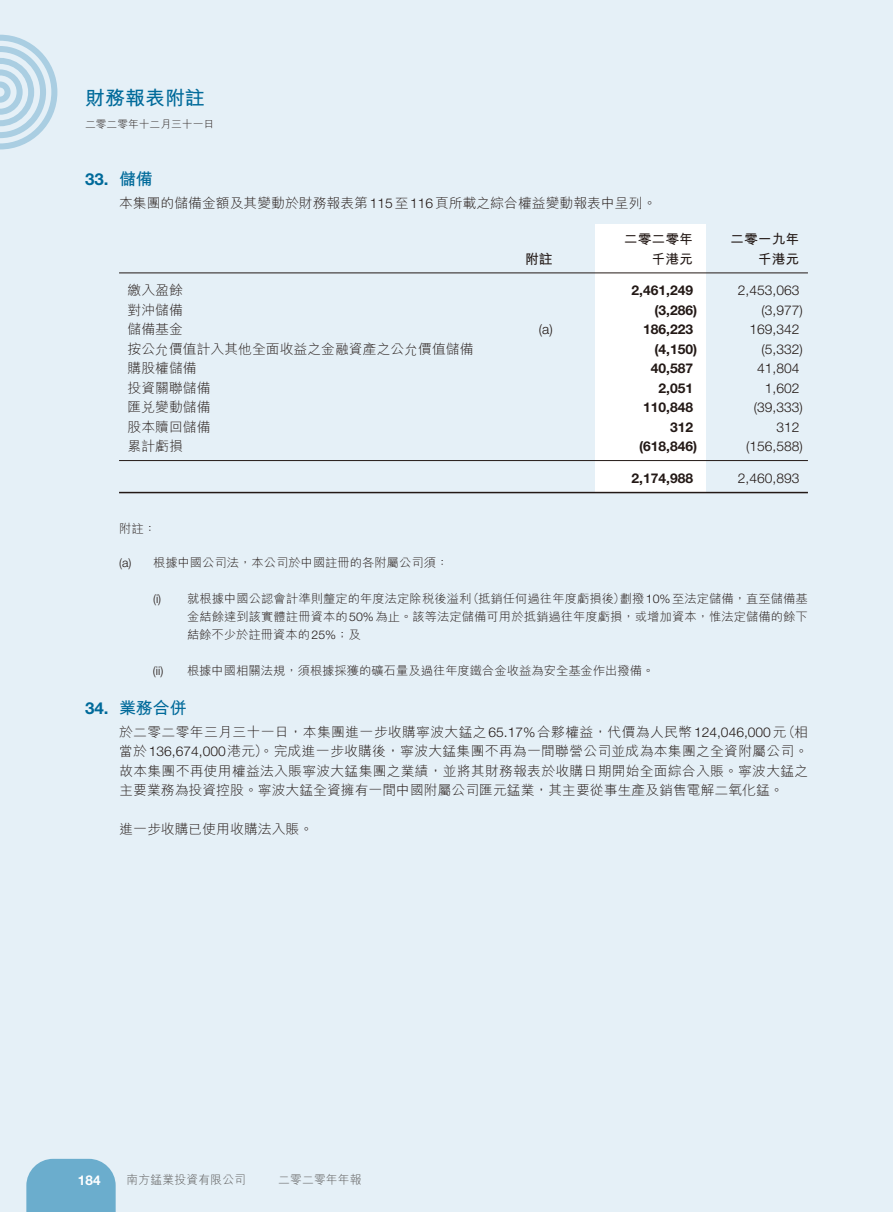
<style>
.page{position:relative;width:893px;height:1212px;background:#fff}
.page>*{position:absolute;margin:0;border:0;box-sizing:border-box;transform-origin:0 0}
.t1{font:700 19.5px "M Hei HK";color:#006a9a}
.t2{font:700 16.5px "M Hei HK";color:#006a9a}
.t3{font:700 16.5px "Helvetica Neue LT Std";color:#006a9a}
.t4{font:300 13.5px/19.5px "M Hei HK";color:#231916;text-align:justify}
.t5{font:300 13.5px "Helvetica Neue LT Std";color:#231916}
.t6{font:700 13.5px "Helvetica Neue LT Std";color:#231916}
.t7{font:700 13.5px "M Hei HK";color:#231916}
.t8{font:700 13.5px "Helvetica Neue LT Std";color:#fff}
.t9{font:300 12px/18px "M Hei HK";color:#231916;text-align:justify}
.t10{font:300 12px "M Hei HK";letter-spacing:.015em;color:#595857}
.t11{font:300 12px "Helvetica Neue LT Std";color:#231916}
.t12{font:300 10.5px "M Hei HK";color:#231916}
.s1{font-family:"M Hei HK"}
.s2{font-family:"Helvetica Neue LT Std"}
</style>
<div class="page">
<div style="left:0;top:0;width:892px;height:1212px;background:#e5f0f7"></div>
<svg style="left:0;top:35px;width:57px;height:114px"></svg>
<svg style="left:26px;top:1159px;width:90px;height:53px;background:#73b1cf"></svg>
<div style="left:595px;top:224px;width:110px;height:268px;background:#fff"></div>
<hr style="left:119px;top:272px;width:689px;height:1px;background:#231916">
<hr style="left:119px;top:460px;width:689px;height:1px;background:#231916">
<hr style="left:119px;top:492px;width:689px;height:1px;background:#231916">
<h1 class="t1" style="left:85px;top:83px;width:121px">財務報表附註</h1>
<p class="t12" style="left:85px;top:119px;width:131px">二零二零年十二月三十一日</p>
<p class="t3" style="left:85px;top:169px;width:69px">33. <span class="s1">儲備</span></p>
<p class="t4" style="left:119px;top:193px;width:539px">本集團的儲備金額及其變動於財務報表第<span class="s2">115</span>至<span class="s2">116</span>頁所載之綜合權益變動報表中呈列。</p>
<p class="t7" style="left:624px;top:229px;width:71px">二零二零年</p>
<p class="t7" style="left:730px;top:229px;width:71px">二零一九年</p>
<p class="t7" style="left:525px;top:249px;width:29px">附註</p>
<p class="t7" style="left:652px;top:249px;width:43px">千港元</p>
<p class="t7" style="left:758px;top:249px;width:43px">千港元</p>
<p class="t4" style="left:128px;top:280px;width:57px">繳入盈餘</p>
<p class="t6" style="left:632px;top:282px;width:63px">2,461,249</p>
<p class="t5" style="left:738px;top:282px;width:63px">2,453,063</p>
<p class="t4" style="left:128px;top:300px;width:57px">對沖儲備</p>
<p class="t6" style="left:654px;top:301px;width:44px">(3,286)</p>
<p class="t5" style="left:761px;top:302px;width:43px">(3,977)</p>
<p class="t4" style="left:128px;top:319px;width:57px">儲備基金</p>
<p class="t5" style="left:539px;top:321px;width:15px">(a)</p>
<p class="t6" style="left:643px;top:321px;width:52px">186,223</p>
<p class="t5" style="left:749px;top:321px;width:52px">169,342</p>
<p class="t4" style="left:128px;top:339px;width:347px">按公允價值計入其他全面收益之金融資產之公允價值儲備</p>
<p class="t6" style="left:654px;top:340px;width:44px">(4,150)</p>
<p class="t5" style="left:761px;top:341px;width:43px">(5,332)</p>
<p class="t4" style="left:128px;top:358px;width:71px">購股權儲備</p>
<p class="t6" style="left:651px;top:360px;width:44px">40,587</p>
<p class="t5" style="left:757px;top:360px;width:44px">41,804</p>
<p class="t4" style="left:128px;top:378px;width:85px">投資關聯儲備</p>
<p class="t6" style="left:658px;top:379px;width:36px">2,051</p>
<p class="t5" style="left:765px;top:380px;width:36px">1,602</p>
<p class="t4" style="left:128px;top:397px;width:85px">匯兌變動儲備</p>
<p class="t6" style="left:643px;top:399px;width:52px">110,848</p>
<p class="t5" style="left:754px;top:399px;width:50px">(39,333)</p>
<p class="t4" style="left:128px;top:417px;width:85px">股本贖回儲備</p>
<p class="t6" style="left:670px;top:418px;width:25px">312</p>
<p class="t5" style="left:776px;top:419px;width:25px">312</p>
<p class="t4" style="left:128px;top:436px;width:57px">累計虧損</p>
<p class="t6" style="left:639px;top:438px;width:60px">(618,846)</p>
<p class="t5" style="left:746px;top:438px;width:58px">(156,588)</p>
<p class="t6" style="left:632px;top:470px;width:63px">2,174,988</p>
<p class="t5" style="left:738px;top:470px;width:63px">2,460,893</p>
<p class="t9" style="left:119px;top:519px;width:38px">附註：</p>
<p class="t9" style="left:119px;top:553px;width:331px"><span class="s2">(a)</span> 根據中國公司法，本公司於中國註冊的各附屬公司須：</p>
<p class="t9" style="left:187px;top:589px;width:622px;text-indent:-34px"><span class="s2">(i)</span> 就根據中國公認會計準則釐定的年度法定除稅後溢利（抵銷任何過往年度虧損後）劃撥<span class="s2">10%</span>至法定儲備，直至儲備基金結餘達到該實體註冊資本的<span class="s2">50%</span>為止。該等法定儲備可用於抵銷過往年度虧損，或增加資本，惟法定儲備的餘下結餘不少於註冊資本的<span class="s2">25%</span>；及</p>
<p class="t11" style="left:153px;top:663px;width:12px">(ii)</p>
<p class="t9" style="left:187px;top:661px;width:469px">根據中國相關法規，須根據採獲的礦石量及過往年度鐵合金收益為安全基金作出撥備。</p>
<p class="t2" style="left:85px;top:696px;width:103px"><span class="s2">34.</span> 業務合併</p>
<p class="t4" style="left:119px;top:722px;width:691px">於二零二零年三月三十一日，本集團進一步收購寧波大錳之<span class="s2">65.17%</span>合夥權益，代價為人民幣<span class="s2">124,046,000</span>元（相當於<span class="s2">136,674,000</span>港元）。完成進一步收購後，寧波大錳集團不再為一間聯營公司並成為本集團之全資附屬公司。故本集團不再使用權益法入賬寧波大錳集團之業績，並將其財務報表於收購日期開始全面綜合入賬。寧波大錳之主要業務為投資控股。寧波大錳全資擁有一間中國附屬公司匯元錳業，其主要從事生產及銷售電解二氧化錳。</p>
<p class="t4" style="left:119px;top:819px;width:195px">進一步收購已使用收購法入賬。</p>
<p class="t8" style="left:78px;top:1172px;width:24px">184</p>
<p class="t10" style="left:127px;top:1174px;width:121px">南方錳業投資有限公司</p>
<p class="t10" style="left:278px;top:1174px;width:85px">二零二零年年報</p>
</div>
